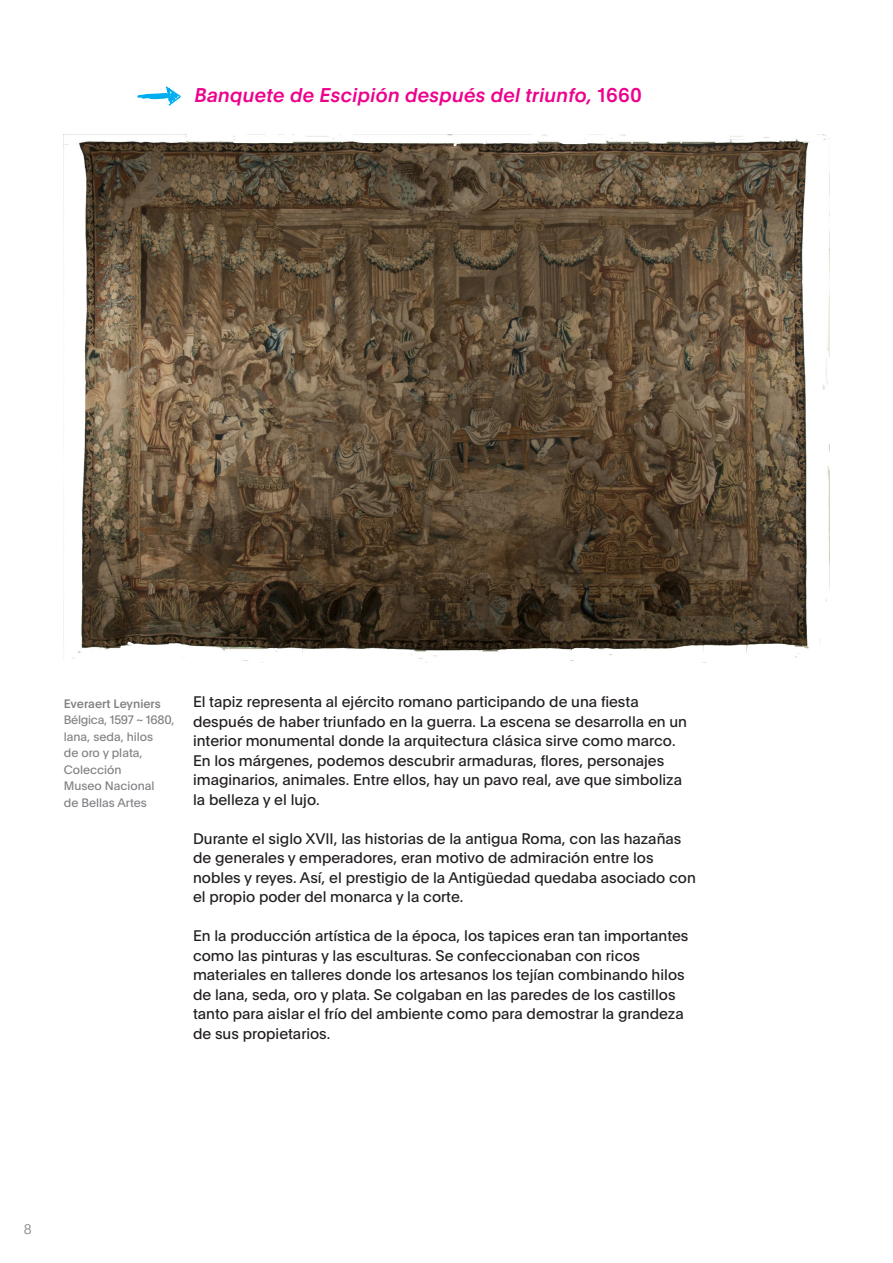
<style>
.page{position:relative;width:893px;height:1263px;background:#fff}
.page>*{position:absolute;margin:0;border:0;box-sizing:border-box;transform-origin:0 0}
.Texto{font:italic 500 19.5px "Plain";letter-spacing:.01em;color:#ed028c}
.TEXTO{font:15px/19.5px "Plain";color:#231f20}
.TEXTO-2{font:100 13.5px "Plain";color:#808285}
.TEXTO-3{font:12px "Plain";color:#808285}
.TEXTO-4{font:12px/16.5px "Plain";letter-spacing:-.02em;color:#808285}
.s1{font-style:normal}
.s2{font-weight:500}
</style>
<div class="page">
<img style="left:64px;top:134px;width:765px;height:529px">
<svg style="left:137px;top:86px;width:44px;height:20px"></svg>
<p class="Texto" style="left:194px;top:81px;width:449px">Banquete de Escipión después del triunfo, <span class="s1">1660</span></p>
<p class="TEXTO-4" style="left:64px;top:695px;width:112px"><span class="s2">Everaert Leyniers<br></span>Bélgica, 1597 ~ 1680,</p>
<p class="TEXTO-3" style="left:64px;top:728px;width:91px">lana, seda, hilos</p>
<p class="TEXTO-3" style="left:64px;top:744px;width:80px">de oro y plata,</p>
<p class="TEXTO-3" style="left:64px;top:761px;width:59px">Colección</p>
<p class="TEXTO-3" style="left:64px;top:777px;width:92px">Museo Nacional</p>
<p class="TEXTO-3" style="left:64px;top:794px;width:85px">de Bellas Artes</p>
<p class="TEXTO" style="left:193px;top:691px;width:495px">El tapiz representa al ejército romano participando de una fiesta después de haber triunfado en la guerra. La escena se desarrolla en un interior monumental donde la arquitectura clásica sirve como marco.<br>En los márgenes, podemos descubrir armaduras, flores, personajes imaginarios, animales. Entre ellos, hay un pavo real, ave que simboliza la belleza y el lujo.</p>
<p class="TEXTO" style="left:193px;top:828px;width:504px">Durante el siglo XVII, las historias de la antigua Roma, con las hazañas de generales y emperadores, eran motivo de admiración entre los nobles y reyes. Así, el prestigio de la Antigüedad quedaba asociado con el propio poder del monarca y la corte.</p>
<p class="TEXTO" style="left:193px;top:925px;width:497px">En la producción artística de la época, los tapices eran tan importantes como las pinturas y las esculturas. Se confeccionaban con ricos materiales en talleres donde los artesanos los tejían combinando hilos de lana, seda, oro y plata. Se colgaban en las paredes de los castillos tanto para aislar el frío del ambiente como para demostrar la grandeza de sus propietarios.</p>
<p class="TEXTO-2" style="left:24px;top:1219px;width:9px">8</p>
</div>
